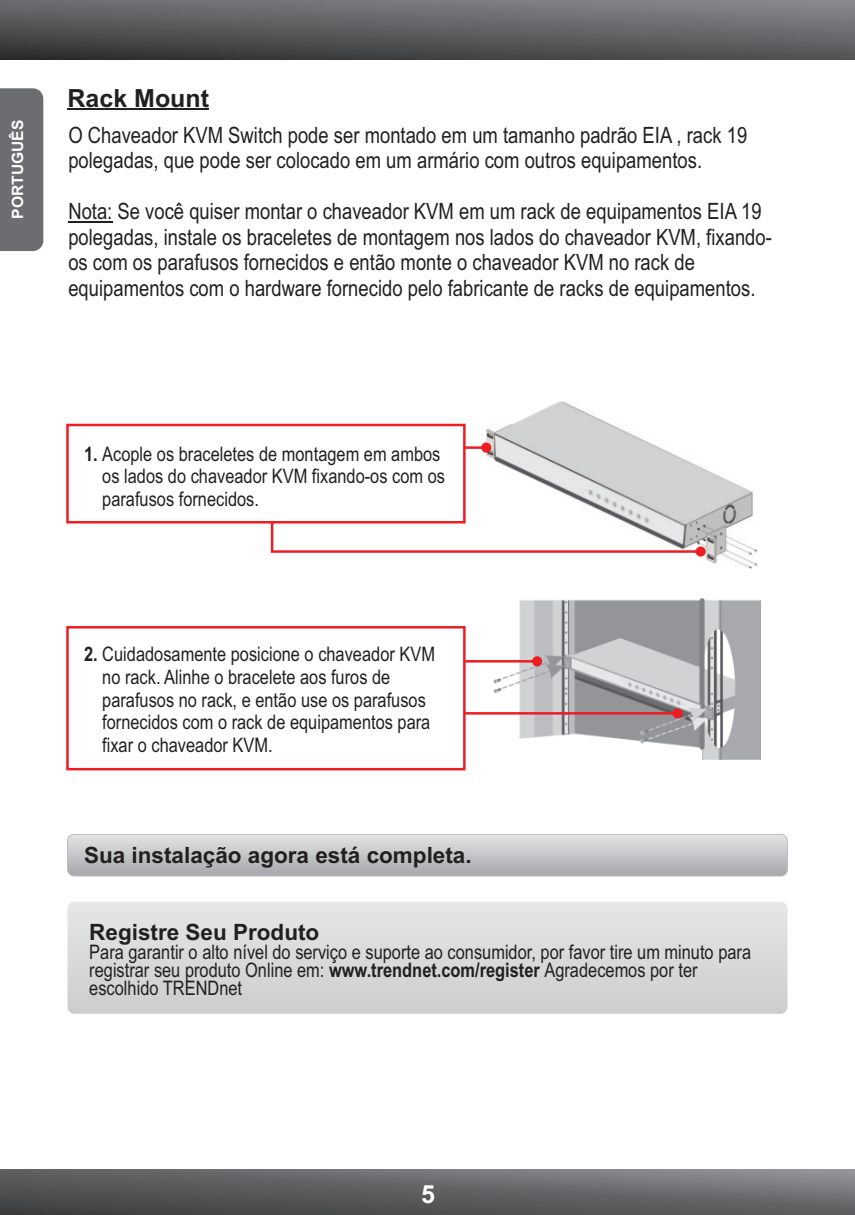
<style>
.page{position:relative;width:855px;height:1215px;background:#fff}
.page>*{position:absolute;margin:0;border:0;box-sizing:border-box;transform-origin:0 0}
.t1{font:700 25px "Arial";color:#231f20}
.t2{font:700 25px "Arial";color:#fff}
.t3{font:22.5px/25.5px "Arial Narrow";color:#231f20}
.t4{font:700 22.5px "Arial";color:#231f20}
.t5{font:20px/22.8px "Arial Narrow";color:#231f20}
.t6{font:700 15.5px "Arial";color:#fff}
.s1{font-weight:700}
</style>
<div class="page">
<svg style="left:0;top:0;width:855px;height:59px;background:#5e5e61"></svg>
<svg style="left:0;top:1170px;width:855px;height:45px;background:#606163"></svg>
<div style="left:0;top:88px;width:43px;height:163px;background:#6c6d70"></div>
<hr style="left:68px;top:221px;width:44px;height:2px;background:#231f20">
<hr style="left:68px;top:109px;width:141px;height:1px;background:#231f20">
<img style="left:494px;top:599px;width:266px;height:160px">
<img style="left:515px;top:401px;width:242px;height:167px">
<svg style="left:467px;top:656px;width:75px;height:10px"></svg>
<svg style="left:467px;top:708px;width:216px;height:10px"></svg>
<svg style="left:66px;top:423px;width:640px;height:134px"></svg>
<svg style="left:66px;top:626px;width:401px;height:145px"></svg>
<div style="left:68px;top:902px;width:720px;height:112px;background:#d8d9db;border-radius:7px"></div>
<div style="left:68px;top:834px;width:720px;height:42px;background:linear-gradient(to bottom,#e4e5e7,#a7a8ac);border-radius:7px"></div>
<div style="left:67px;top:834px;width:721px;height:42px;border:1px solid #bcbdc0;border-radius:7px"></div>
<p class="t6" style="left:12px;top:219px;width:100px;rotate:-90deg">PORTUGUÊS</p>
<p class="t1" style="left:68px;top:88px;width:143px">Rack Mount</p>
<p class="t3" style="left:68px;top:124px;width:680px">O Chaveador KVM Switch pode ser montado em um tamanho padrão EIA , rack 19 polegadas, que pode ser colocado em um armário com outros equipamentos.</p>
<p class="t3" style="left:68px;top:201px;width:705px">Nota: Se você quiser montar o chaveador KVM em um rack de equipamentos EIA 19 polegadas, instale os braceletes de montagem nos lados do chaveador KVM, fixando&shy;os com os parafusos fornecidos e então monte o chaveador KVM no rack de equipamentos com o hardware fornecido pelo fabricante de racks de equipamentos.</p>
<p class="t5" style="left:102px;top:444px;width:344px;text-indent:-18px"><span class="s1">1.</span> Acople os braceletes de montagem em ambos os lados do chaveador KVM fixando-os com os parafusos fornecidos.</p>
<p class="t5" style="left:102px;top:645px;width:334px;text-indent:-18px"><span class="s1">2.</span> Cuidadosamente posicione o chaveador KVM no rack. Alinhe o bracelete aos furos de parafusos no rack, e então use os parafusos fornecidos com o rack de equipamentos para fixar o chaveador KVM.</p>
<p class="t4" style="left:84px;top:847px;width:389px">Sua instalação agora está completa.</p>
<p class="t4" style="left:89px;top:924px;width:232px">Registre Seu Produto</p>
<p class="t5" style="left:89px;top:944px;width:663px;line-height:18.2px">Para garantir o alto nível do serviço e suporte ao consumidor, por favor tire um minuto para registrar seu produto Online em: <span class="s1">www.trendnet.com/register</span> Agradecemos por ter escolhido TRENDnet</p>
<p class="t2" style="left:421px;top:1184px;width:15px">5</p>
</div>
